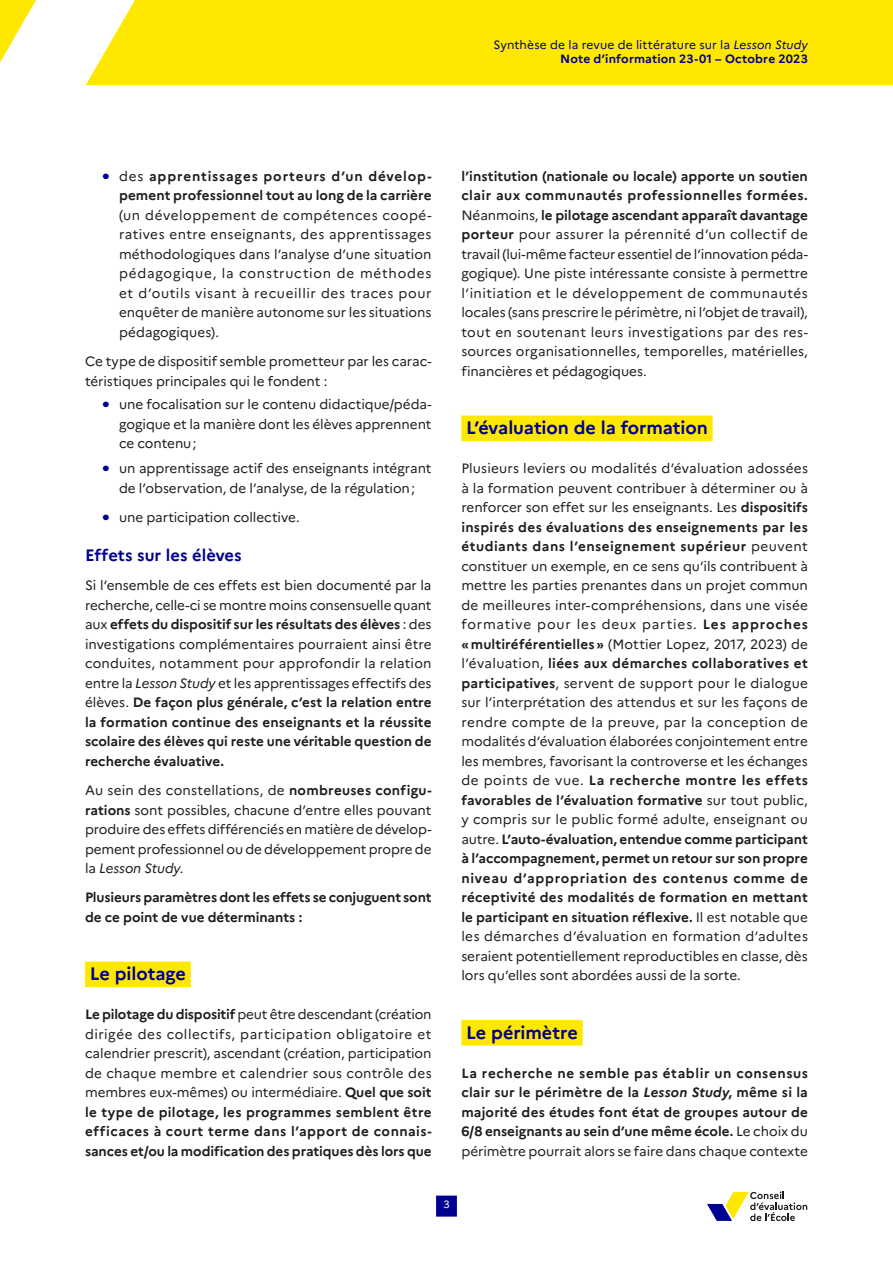
<style>
.page{position:relative;width:893px;height:1263px;background:#fff}
.page>*{position:absolute;margin:0;border:0;box-sizing:border-box;transform-origin:0 0}
.t1{font:700 18px "Marianne";letter-spacing:-.005em;color:#000091}
.t2{font:700 16.5px "Marianne";color:#000091}
.t3{font:13.5px/19.5px "Marianne";letter-spacing:-.005em;color:#1d1d1b;text-align:justify}
.t4{font:700 13.5px/19.5px "Marianne";letter-spacing:.005em;color:#1d1d1b;text-align:right}
.t5{font:12px/14.4px "Marianne";letter-spacing:.01em;color:#000091;text-align:right}
.t6{font:10.5px "Marianne";color:#fff}
.s1{font-style:italic}
.s2{font-weight:700}
.s3{font-size:18px;color:#000091}
.s4{font-weight:400}
.s5{font-weight:700;font-size:18px;color:#000091}
</style>
<div class="page">
<div style="left:0;top:0;width:893px;height:85px;background:#ffe800"></div>
<svg style="left:0;top:0;width:135px;height:85px"></svg>
<div style="left:85px;top:962px;width:106px;height:25px;background:#ffe800"></div>
<div style="left:461px;top:416px;width:252px;height:25px;background:#ffe800"></div>
<div style="left:461px;top:1020px;width:122px;height:26px;background:#ffe800"></div>
<svg style="left:707px;top:1191px;width:100px;height:30px"></svg>
<div style="left:436px;top:1195px;width:21px;height:21px;background:#000091"></div>
<p class="t5" style="left:493px;top:37px;width:316px">Synthèse de la revue de littérature sur la <span class="s1">Lesson Study<br></span><span class="s2">Note d’information 23-01 – Octobre 2023</span></p>
<p class="t4" style="left:102px;top:166px;width:331px"><span class="s3">•</span> <span class="s4">des</span> apprentissages porteurs d’un dévelop&shy;pement professionnel tout au long de la carrière</p>
<p class="t3" style="left:119px;top:205px;width:314px">(un développement de compétences coopé&shy;ratives entre enseignants, des apprentissages méthodologiques dans l’analyse d’une situation pédagogique, la construction de méthodes et d’outils visant à recueillir des traces pour enquêter de manière autonome sur les situations pédagogiques).</p>
<p class="t3" style="left:85px;top:351px;width:348px">Ce type de dispositif semble prometteur par les carac&shy;téristiques principales qui le fondent :</p>
<p class="t3" style="left:119px;top:395px;width:314px;text-indent:-17px"><span class="s5">•</span> une focalisation sur le contenu didactique/péda&shy;gogique et la manière dont les élèves apprennent ce contenu;</p>
<p class="t3" style="left:102px;top:459px;width:331px;text-align:center"><span class="s5">•</span> un apprentissage actif des enseignants intégrant de l’observation, de l’analyse, de la régulation;</p>
<p class="t3" style="left:102px;top:507px;width:199px"><span class="s5">•</span> une participation collective.</p>
<p class="t2" style="left:85px;top:545px;width:158px">Effets sur les élèves</p>
<p class="t3" style="left:85px;top:576px;width:348px">Si l’ensemble de ces effets est bien documenté par la recherche, celle-ci se montre moins consensuelle quant aux <span class="s2">effets du dispositif sur les résultats des élèves</span> : des investigations complémentaires pourraient ainsi être conduites, notamment pour approfondir la relation entre la <span class="s1">Lesson Study</span> et les apprentissages effectifs des élèves. <span class="s2">De façon plus générale, c’est la relation entre la formation continue des enseignants et la réussite scolaire des élèves qui reste une véritable question de recherche évaluative.</span></p>
<p class="t3" style="left:85px;top:780px;width:348px">Au sein des constellations, de <span class="s2">nombreuses configu&shy;rations</span> sont possibles, chacune d’entre elles pouvant produire des effets différenciés en matière de dévelop&shy;pement professionnel ou de développement propre de la <span class="s1">Lesson Study</span>.</p>
<p class="t4" style="left:85px;top:888px;width:348px;text-align:left">Plusieurs paramètres dont les effets se conjuguent sont de ce point de vue déterminants :</p>
<h1 class="t1" style="left:90px;top:963px;width:98px">Le pilotage</h1>
<p class="t3" style="left:85px;top:1005px;width:348px"><span class="s2">Le pilotage du dispositif</span> peut être descendant (création dirigée des collectifs, participation obligatoire et calendrier prescrit), ascendant (création, participation de chaque membre et calendrier sous contrôle des membres eux-mêmes) ou intermédiaire. <span class="s2">Quel que soit le type de pilotage, les programmes semblent être efficaces à court terme dans l’apport de connais&shy;sances et/ou la modification des pratiques dès lors que</span></p>
<p class="t3" style="left:461px;top:166px;width:348px"><span class="s2">l’institution (nationale ou locale) apporte un soutien clair aux communautés professionnelles formées.<br></span>Néanmoins, <span class="s2">le pilotage ascendant apparaît davantage porteur</span> pour assurer la pérennité d’un collectif de travail (lui-même facteur essentiel de l’innovation péda&shy;gogique). Une piste intéressante consiste à permettre l’initiation et le développement de communautés locales (sans prescrire le périmètre, ni l’objet de travail), tout en soutenant leurs investigations par des res&shy;sources organisationnelles, temporelles, matérielles, financières et pédagogiques.</p>
<h1 class="t1" style="left:466px;top:417px;width:243px">L’évaluation de la formation</h1>
<p class="t3" style="left:461px;top:459px;width:348px">Plusieurs leviers ou modalités d’évaluation adossées à la formation peuvent contribuer à déterminer ou à renforcer son effet sur les enseignants. Les <span class="s2">dispositifs inspirés des évaluations des enseignements par les étudiants dans l’enseignement supérieur</span> peuvent constituer un exemple, en ce sens qu’ils contribuent à mettre les parties prenantes dans un projet commun de meilleures inter-compréhensions, dans une visée formative pour les deux parties. <span class="s2">Les approches «multiréférentielles»</span> (Mottier Lopez, 2017, 2023) de l’évaluation, <span class="s2">liées aux démarches collaboratives et participatives</span>, servent de support pour le dialogue sur l’interprétation des attendus et sur les façons de rendre compte de la preuve, par la conception de modalités d’évaluation élaborées conjointement entre les membres, favorisant la controverse et les échanges de points de vue. <span class="s2">La recherche montre les effets favorables de l’évaluation formative</span> sur tout public, y compris sur le public formé adulte, enseignant ou autre. <span class="s2">L’auto-évaluation, entendue comme participant à l’accompagnement, permet un retour sur son propre niveau d’appropriation des contenus comme de réceptivité des modalités de formation en mettant le participant en situation réflexive.</span> Il est notable que les démarches d’évaluation en formation d’adultes seraient potentiellement reproductibles en classe, dès lors qu’elles sont abordées aussi de la sorte.</p>
<h1 class="t1" style="left:466px;top:1021px;width:113px">Le périmètre</h1>
<p class="t4" style="left:461px;top:1063px;width:348px;text-align:justify">La recherche ne semble pas établir un consensus clair sur le périmètre de la <span class="s1">Lesson Study</span>, même si la majorité des études font état de groupes autour de 6/8 enseignants au sein d’une même école. <span class="s4">Le choix du périmètre pourrait alors se faire dans chaque contexte</span></p>
<p class="t6" style="left:443px;top:1198px;width:8px">3</p>
</div>
